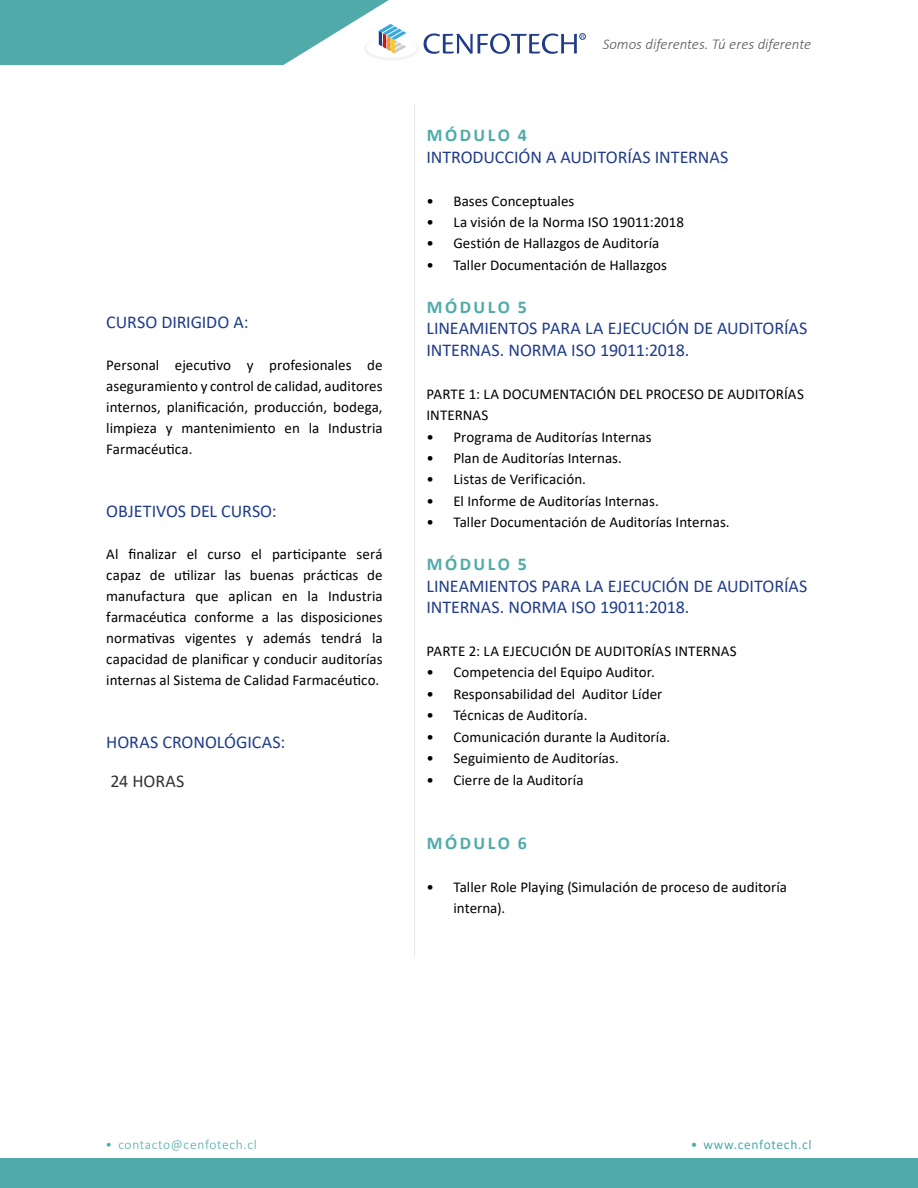
<style>
.page{position:relative;width:918px;height:1188px;background:#fff}
.page>*{position:absolute;margin:0;border:0;box-sizing:border-box;transform-origin:0 0}
.t1{font:18px/21.5px "Calibri";letter-spacing:-.005em;color:#203c89}
.t2{font:700 18px "Calibri";letter-spacing:.135em;color:#50aaaa}
.t3{font:18px "Calibri";letter-spacing:-.005em;color:#323232}
.t4{font:15px/21px "Calibri";color:#000}
.t5{font:italic 300 15px "Calibri";color:#575756}
.t6{font:300 13.5px "Calibri";letter-spacing:.05em;color:#50aaaa}
.t7{font:13.5px "Calibri";letter-spacing:.05em;color:#50aaaa}
</style>
<div class="page">
<div style="left:0;top:1158px;width:918px;height:30px;background:#50aaaa"></div>
<svg style="left:0;top:0;width:586px;height:65px"></svg>
<hr style="left:414px;top:104px;width:1px;height:853px;background:#e6e6e6">
<p class="t1" style="left:106px;top:311px;width:144px">CURSO DIRIGIDO A:</p>
<p class="t4" style="left:106px;top:354px;width:278px;text-align:justify">Personal ejecutivo y profesionales de aseguramiento y control de calidad, auditores internos, planificación, producción, bodega, limpieza y mantenimiento en la Industria Farmacéutica.</p>
<p class="t1" style="left:106px;top:500px;width:172px">OBJETIVOS DEL CURSO:</p>
<p class="t4" style="left:106px;top:543px;width:278px;text-align:justify">Al finalizar el curso el participante será capaz de utilizar las buenas prácticas de manufactura que aplican en la Industria farmacéutica conforme a las disposiciones normativas vigentes y además tendrá la capacidad de planificar y conducir auditorías internas al Sistema de Calidad Farmacéutico.</p>
<p class="t1" style="left:106px;top:731px;width:180px">HORAS CRONOLÓGICAS:</p>
<p class="t3" style="left:111px;top:769px;width:75px">24 HORAS</p>
<p class="t5" style="left:603px;top:35px;width:210px">Somos diferentes. Tú eres diferente</p>
<p class="t2" style="left:427px;top:123px;width:102px">MÓDULO 4</p>
<p class="t1" style="left:426px;top:146px;width:304px">INTRODUCCIÓN A AUDITORÍAS INTERNAS</p>
<p class="t4" style="left:426px;top:190px;width:150px">• Bases Conceptuales</p>
<p class="t4" style="left:426px;top:211px;width:259px">• La visión de la Norma ISO 19011:2018</p>
<p class="t4" style="left:426px;top:233px;width:235px">• Gestión de Hallazgos de Auditoría</p>
<p class="t4" style="left:426px;top:254px;width:242px">• Taller Documentación de Hallazgos</p>
<p class="t2" style="left:427px;top:294px;width:102px">MÓDULO 5</p>
<p class="t1" style="left:426px;top:317px;width:383px">LINEAMIENTOS PARA LA EJECUCIÓN DE AUDITORÍAS<br>INTERNAS. NORMA ISO 19011:2018.</p>
<p class="t4" style="left:426px;top:383px;width:379px;line-height:21.5px">PARTE 1: LA DOCUMENTACIÓN DEL PROCESO DE AUDITORÍAS<br>INTERNAS</p>
<p class="t4" style="left:426px;top:426px;width:227px">• Programa de Auditorías Internas</p>
<p class="t4" style="left:426px;top:447px;width:197px">• Plan de Auditorías Internas.</p>
<p class="t4" style="left:426px;top:469px;width:161px">• Listas de Verificación.</p>
<p class="t4" style="left:426px;top:490px;width:234px">• El Informe de Auditorías Internas.</p>
<p class="t4" style="left:426px;top:511px;width:305px">• Taller Documentación de Auditorías Internas.</p>
<p class="t2" style="left:427px;top:552px;width:102px">MÓDULO 5</p>
<p class="t1" style="left:426px;top:575px;width:383px">LINEAMIENTOS PARA LA EJECUCIÓN DE AUDITORÍAS<br>INTERNAS. NORMA ISO 19011:2018.</p>
<p class="t4" style="left:426px;top:640px;width:312px">PARTE 2: LA EJECUCIÓN DE AUDITORÍAS INTERNAS</p>
<p class="t4" style="left:426px;top:662px;width:230px">• Competencia del Equipo Auditor.</p>
<p class="t4" style="left:426px;top:683px;width:237px">• Responsabilidad del Auditor Líder</p>
<p class="t4" style="left:426px;top:705px;width:163px">• Técnicas de Auditoría.</p>
<p class="t4" style="left:426px;top:726px;width:245px">• Comunicación durante la Auditoría.</p>
<p class="t4" style="left:426px;top:747px;width:194px">• Seguimiento de Auditorías.</p>
<p class="t4" style="left:426px;top:769px;width:159px">• Cierre de la Auditoría</p>
<p class="t2" style="left:427px;top:830px;width:102px">MÓDULO 6</p>
<p class="t4" style="left:453px;top:876px;width:335px;line-height:21.5px;text-indent:-27px">• Taller Role Playing (Simulación de proceso de auditoría interna).</p>
<p class="t6" style="left:106px;top:1137px;width:153px">• contacto@cenfotech.cl</p>
<p class="t7" style="left:691px;top:1136px;width:122px">• www.cenfotech.cl</p>
</div>
